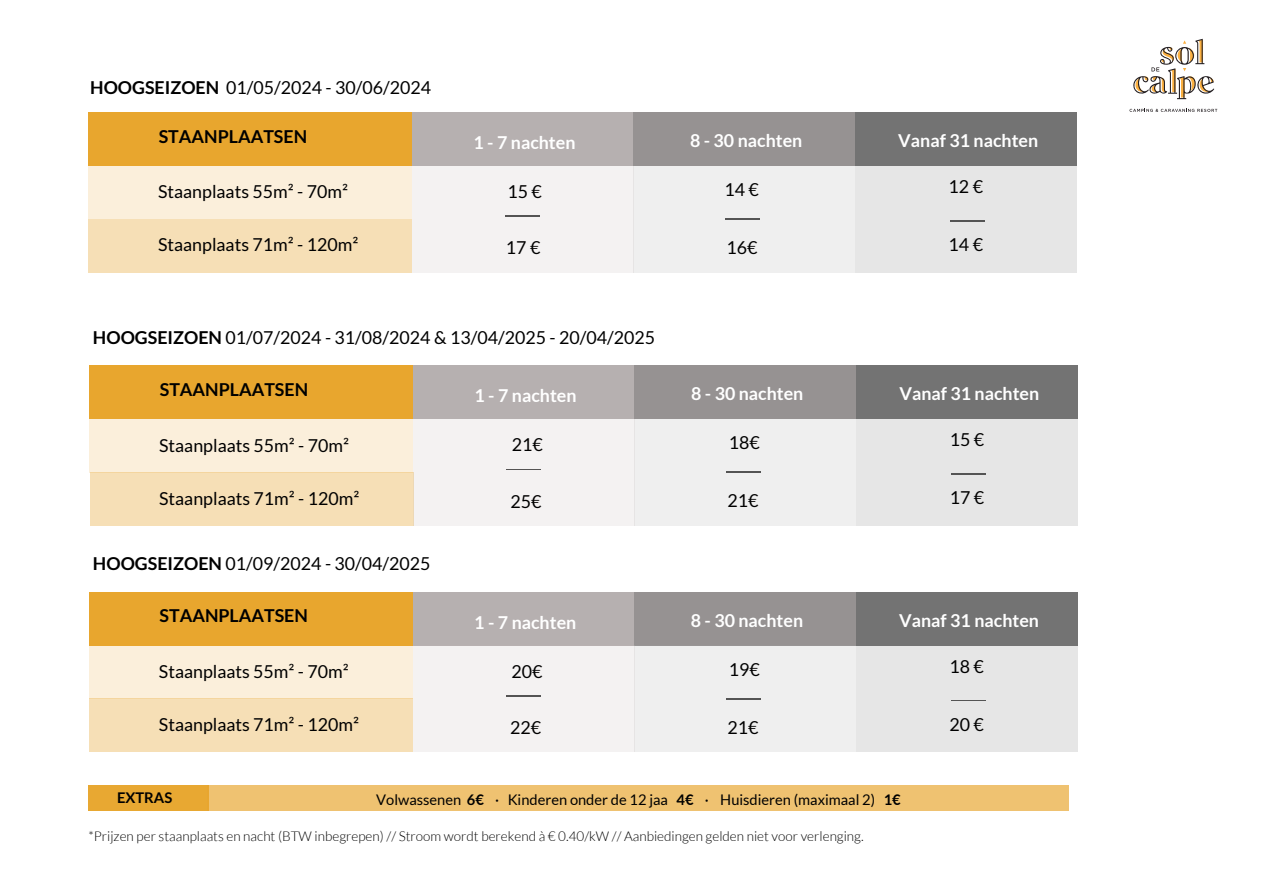
<style>
.page{position:relative;width:1263px;height:894px;background:#fff}
.page>*{position:absolute;margin:0;border:0;box-sizing:border-box;transform-origin:0 0}
.t1{font:17.85px "Lato";color:#000}
.t2{font:700 17.85px "Lato";color:#fff}
.t3{font:700 17.85px "Lato";color:#000}
.t4{font:14.7px "Lato";color:#000}
.t5{font:700 14.7px "Lato";color:#000}
.t6{font:300 13.5px "Lato";color:#000}
.s1{font-weight:700}
</style>
<div class="page">
<svg style="left:1129px;top:109px;width:88px;height:3px"></svg>
<svg style="left:1133px;top:39px;width:81px;height:60px"></svg>
<div style="left:88px;top:112px;width:324px;height:53px;background:#e8a62e"></div>
<div style="left:412px;top:112px;width:222px;height:54px;background:#b6b0b0"></div>
<div style="left:634px;top:112px;width:221px;height:54px;background:#969292"></div>
<div style="left:855px;top:112px;width:222px;height:53px;background:#737373"></div>
<div style="left:89px;top:165px;width:323px;height:54px;background:#fbefdb"></div>
<div style="left:89px;top:219px;width:323px;height:53px;background:#f6dfb6"></div>
<div style="left:412px;top:165px;width:222px;height:107px;background:#f4f2f2"></div>
<hr style="left:506px;top:216px;width:34px;height:1px;background:#545454">
<div style="left:634px;top:166px;width:221px;height:106px;background:#efefef"></div>
<hr style="left:725px;top:219px;width:35px;height:1px;background:#545454">
<div style="left:855px;top:164px;width:222px;height:108px;background:#e6e6e6"></div>
<hr style="left:951px;top:220px;width:34px;height:1px;background:#545454">
<div style="left:90px;top:365px;width:323px;height:54px;background:#e8a62e"></div>
<div style="left:413px;top:365px;width:222px;height:54px;background:#b6b0b0"></div>
<div style="left:635px;top:365px;width:221px;height:54px;background:#969292"></div>
<div style="left:856px;top:365px;width:222px;height:54px;background:#737373"></div>
<div style="left:90px;top:419px;width:323px;height:53px;background:#fbefdb"></div>
<div style="left:90px;top:472px;width:323px;height:53px;background:#f6dfb6"></div>
<div style="left:413px;top:419px;width:222px;height:106px;background:#f4f2f2"></div>
<hr style="left:507px;top:469px;width:34px;height:1px;background:#545454">
<div style="left:635px;top:419px;width:221px;height:106px;background:#efefef"></div>
<hr style="left:726px;top:472px;width:35px;height:1px;background:#545454">
<div style="left:856px;top:417px;width:222px;height:108px;background:#e6e6e6"></div>
<hr style="left:952px;top:473px;width:34px;height:1px;background:#545454">
<div style="left:89px;top:591px;width:324px;height:54px;background:#e8a62e"></div>
<div style="left:413px;top:592px;width:221px;height:53px;background:#b6b0b0"></div>
<div style="left:634px;top:592px;width:222px;height:53px;background:#969292"></div>
<div style="left:856px;top:591px;width:222px;height:54px;background:#737373"></div>
<div style="left:90px;top:645px;width:323px;height:53px;background:#fbefdb"></div>
<div style="left:90px;top:698px;width:323px;height:54px;background:#f6dfb6"></div>
<div style="left:413px;top:645px;width:221px;height:107px;background:#f4f2f2"></div>
<hr style="left:506px;top:695px;width:35px;height:1px;background:#545454">
<div style="left:634px;top:645px;width:222px;height:107px;background:#efefef"></div>
<hr style="left:726px;top:698px;width:35px;height:1px;background:#545454">
<div style="left:856px;top:643px;width:222px;height:109px;background:#e6e6e6"></div>
<hr style="left:951px;top:700px;width:35px;height:1px;background:#545454">
<div style="left:207px;top:784px;width:862px;height:26px;background:#efc271"></div>
<div style="left:88px;top:784px;width:120px;height:26px;background:#e8a62e"></div>
<p class="t1" style="left:90px;top:76px;width:342px"><span class="s1">HOOGSEIZOEN</span> 01/05/2024 - 30/06/2024</p>
<p class="t3" style="left:159px;top:125px;width:150px">STAANPLAATSEN</p>
<p class="t1" style="left:158px;top:181px;width:191px">Staanplaats 55m² - 70m²</p>
<p class="t1" style="left:158px;top:234px;width:202px">Staanplaats 71m² - 120m²</p>
<p class="t2" style="left:473px;top:131px;width:104px">1 - 7 nachten</p>
<p class="t2" style="left:690px;top:129px;width:114px">8 - 30 nachten</p>
<p class="t2" style="left:898px;top:129px;width:141px">Vanaf 31 nachten</p>
<p class="t1" style="left:507px;top:180px;width:36px">15€</p>
<p class="t1" style="left:506px;top:236px;width:36px">17€</p>
<p class="t1" style="left:724px;top:178px;width:36px">14€</p>
<p class="t1" style="left:726px;top:236px;width:33px">16€</p>
<p class="t1" style="left:949px;top:175px;width:36px">12€</p>
<p class="t1" style="left:949px;top:233px;width:36px">14€</p>
<p class="t1" style="left:93px;top:326px;width:564px"><span class="s1">HOOGSEIZOEN</span> 01/07/2024 - 31/08/2024 &amp; 13/04/2025 - 20/04/2025</p>
<p class="t3" style="left:160px;top:378px;width:150px">STAANPLAATSEN</p>
<p class="t1" style="left:159px;top:434px;width:191px">Staanplaats 55m² - 70m²</p>
<p class="t1" style="left:159px;top:487px;width:202px">Staanplaats 71m² - 120m²</p>
<p class="t1" style="left:93px;top:552px;width:339px"><span class="s1">HOOGSEIZOEN</span> 01/09/2024 - 30/04/2025</p>
<p class="t3" style="left:160px;top:604px;width:150px">STAANPLAATSEN</p>
<p class="t1" style="left:159px;top:660px;width:191px">Staanplaats 55m² - 70m²</p>
<p class="t1" style="left:159px;top:713px;width:202px">Staanplaats 71m² - 120m²</p>
<p class="t2" style="left:474px;top:384px;width:104px">1 - 7 nachten</p>
<p class="t2" style="left:691px;top:382px;width:114px">8 - 30 nachten</p>
<p class="t2" style="left:899px;top:382px;width:141px">Vanaf 31 nachten</p>
<p class="t1" style="left:512px;top:433px;width:33px">21€</p>
<p class="t1" style="left:510px;top:490px;width:33px">25€</p>
<p class="t1" style="left:729px;top:431px;width:33px">18€</p>
<p class="t1" style="left:728px;top:489px;width:33px">21€</p>
<p class="t1" style="left:950px;top:428px;width:36px">15€</p>
<p class="t1" style="left:950px;top:486px;width:36px">17€</p>
<p class="t2" style="left:474px;top:610px;width:104px">1 - 7 nachten</p>
<p class="t2" style="left:691px;top:609px;width:114px">8 - 30 nachten</p>
<p class="t2" style="left:899px;top:609px;width:141px">Vanaf 31 nachten</p>
<p class="t1" style="left:512px;top:659px;width:33px">20€</p>
<p class="t1" style="left:510px;top:716px;width:33px">22€</p>
<p class="t1" style="left:729px;top:657px;width:33px">19€</p>
<p class="t1" style="left:727px;top:715px;width:33px">21€</p>
<p class="t1" style="left:949px;top:655px;width:36px">18€</p>
<p class="t1" style="left:949px;top:713px;width:36px">20€</p>
<p class="t5" style="left:117px;top:788px;width:57px">EXTRAS</p>
<p class="t6" style="left:88px;top:827px;width:777px">*Prijzen per staanplaats en nacht (BTW inbegrepen) // Stroom wordt berekend à € 0.40/kW // Aanbiedingen gelden niet voor verlenging.</p>
<p class="t4" style="left:376px;top:790px;width:526px">Volwassenen <span class="s1">6€</span> · Kinderen onder de 12 jaa <span class="s1">4€</span> · Huisdieren (maximaal 2) <span class="s1">1€</span></p>
</div>
